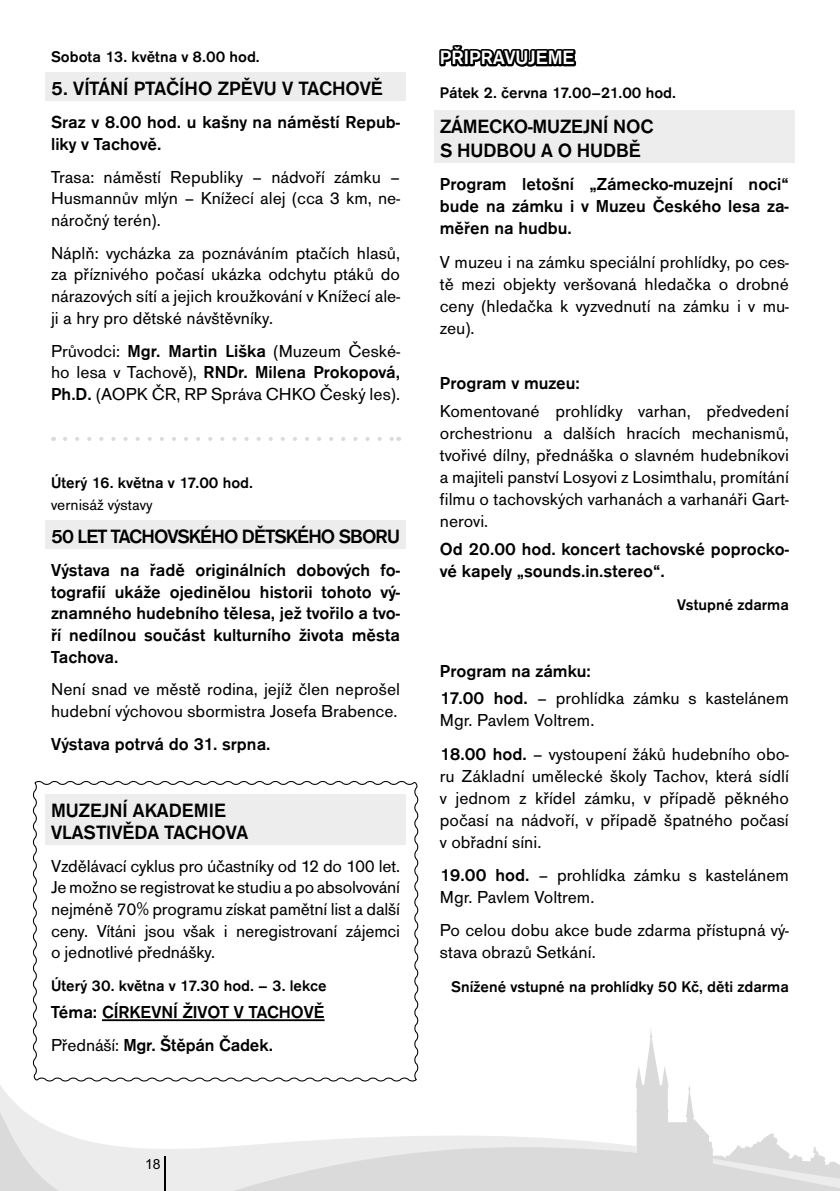
<style>
.page{position:relative;width:840px;height:1191px;background:#fff}
.page>*{position:absolute;margin:0;border:0;box-sizing:border-box;transform-origin:0 0}
.t1{font:500 20px/22px "Accius TOT";letter-spacing:-.005em;color:#000}
.t2{font:500 20px "Accius TOT";letter-spacing:-.045em;color:#000}
.t3{font:500 20px "Accius TOT";color:#fff}
.t4{font:18px/22px "Accius TOT";color:#000;text-align:justify}
.t5{font:500 18px/21.6px "Accius TOT";color:#000}
.t6{font:500 16px "Accius TOT";color:#000}
.t7{font:16px "Accius TOT";color:#000}
.t8{font:14px "Arial";color:#000}
.s1{font-weight:500}
.s2{font-weight:400}
</style>
<div class="page">
<svg style="left:636px;top:1068px;width:189px;height:123px"></svg>
<svg style="left:0;top:1085px;width:636px;height:106px"></svg>
<svg style="left:712px;top:1158px;width:127px;height:33px;background:#dedede"></svg>
<hr style="left:165px;top:1156px;width:1px;height:35px;background:#000">
<div style="left:45px;top:73px;width:360px;height:28px;background:#ededed"></div>
<svg style="left:65px;top:437px;width:327px;height:4px"></svg>
<div style="left:45px;top:521px;width:360px;height:28px;background:#ededed"></div>
<div style="left:434px;top:111px;width:360px;height:28px;background:#ededed"></div>
<div style="left:434px;top:135px;width:360px;height:28px;background:#ededed"></div>
<svg style="left:439px;top:45px;width:138px;height:22px"></svg>
<svg style="left:33px;top:781px;width:386px;height:301px"></svg>
<p class="t6" style="left:51px;top:48px;width:210px">Sobota 13. května v 8.00 hod.</p>
<p class="t1" style="left:51px;top:78px;width:333px">5. VÍTÁNÍ PTAČÍHO ZPĚVU V TACHOVĚ</p>
<p class="t5" style="left:51px;top:111px;width:350px">Sraz v 8.00 hod. u kašny na náměstí Repub&shy;liky v Tachově.</p>
<p class="t4" style="left:51px;top:166px;width:350px">Trasa: náměstí Republiky – nádvoří zámku – Husmannův mlýn – Knížecí alej (cca 3 km, ne&shy;náročný terén).</p>
<p class="t4" style="left:51px;top:242px;width:350px">Náplň: vycházka za poznáváním ptačích hlasů, za příznivého počasí ukázka odchytu ptáků do nárazových sítí a jejich kroužkování v Knížecí ale&shy;ji a hry pro dětské návštěvníky.</p>
<p class="t4" style="left:51px;top:340px;width:350px">Průvodci: <span class="s1">Mgr. Martin Liška</span> (Muzeum České&shy;ho lesa v Tachově), <span class="s1">RNDr. Milena Prokopová, Ph.D.</span> (AOPK ČR, RP Správa CHKO Český les).</p>
<p class="t6" style="left:51px;top:473px;width:203px">Úterý 16. května v 17.00 hod.</p>
<p class="t7" style="left:51px;top:495px;width:103px">vernisáž výstavy</p>
<p class="t2" style="left:51px;top:525px;width:350px">50 LET TACHOVSKÉHO DĚTSKÉHO SBORU</p>
<p class="t5" style="left:51px;top:559px;width:350px;text-align:justify">Výstava na řadě originálních dobových fo&shy;tografií ukáže ojedinělou historii tohoto vý&shy;znamného hudebního tělesa, jež tvořilo a tvo&shy;ří nedílnou součást kulturního života města Tachova.</p>
<p class="t4" style="left:51px;top:679px;width:350px">Není snad ve městě rodina, jejíž člen neprošel hudební výchovou sbormistra Josefa Brabence.</p>
<p class="t5" style="left:51px;top:733px;width:221px">Výstava potrvá do 31. srpna.</p>
<p class="t1" style="left:51px;top:799px;width:198px">MUZEJNÍ AKADEMIE<br>VLASTIVĚDA TACHOVA</p>
<p class="t4" style="left:51px;top:855px;width:350px">Vzdělávací cyklus pro účastníky od 12 do 100 let.<br>Je možno se registrovat ke studiu a po absolvování nejméně 70% programu získat pamětní list a další ceny. Vítáni jsou však i neregistrovaní zájemci o jednotlivé přednášky.</p>
<p class="t6" style="left:51px;top:977px;width:277px">Úterý 30. května v 17.30 hod. – 3. lekce</p>
<p class="t5" style="left:51px;top:996px;width:275px;line-height:33px">Téma: CÍRKEVNÍ ŽIVOT V TACHOVĚ<br><span class="s2">Přednáší:</span> Mgr. Štěpán Čadek.</p>
<p class="t3" style="left:439px;top:47px;width:136px">PŘIPRAVUJEME</p>
<p class="t6" style="left:439px;top:84px;width:237px">Pátek 2. června 17.00–21.00 hod.</p>
<p class="t1" style="left:440px;top:115px;width:215px;line-height:24px">ZÁMECKO-MUZEJNÍ NOC<br>S HUDBOU A O HUDBĚ</p>
<p class="t5" style="left:439px;top:174px;width:350px;text-align:justify">Program letošní „Zámecko-muzejní noci“ bude na zámku i v Muzeu Českého lesa za&shy;měřen na hudbu.</p>
<p class="t4" style="left:439px;top:251px;width:350px">V muzeu i na zámku speciální prohlídky, po ces&shy;tě mezi objekty veršovaná hledačka o drobné ceny (hledačka k vyzvednutí na zámku i v mu&shy;zeu).</p>
<p class="t5" style="left:439px;top:372px;width:141px">Program v muzeu:</p>
<p class="t4" style="left:439px;top:400px;width:350px">Komentované prohlídky varhan, předvedení orchestrionu a dalších hracích mechanismů, tvořivé dílny, přednáška o slavném hudebníkovi a majiteli panství Losyovi z Losimthalu, promítání filmu o tachovských varhanách a varhanáři Gart&shy;nerovi.</p>
<p class="t5" style="left:439px;top:538px;width:350px">Od 20.00 hod. koncert tachovské poprocko&shy;vé kapely „sounds.in.stereo“.</p>
<p class="t6" style="left:676px;top:596px;width:113px">Vstupné zdarma</p>
<p class="t4" style="left:439px;top:657px;width:350px;line-height:27.6px"><span class="s1">Program na zámku:<br>17.00 hod.</span> – prohlídka zámku s kastelánem</p>
<p class="t4" style="left:439px;top:704px;width:350px;line-height:33.4px">Mgr. Pavlem Voltrem.<br><span class="s1">18.00 hod.</span> – vystoupení žáků hudebního obo-</p>
<p class="t4" style="left:439px;top:765px;width:350px">ru Základní umělecké školy Tachov, která sídlí v jednom z křídel zámku, v případě pěkného počasí na nádvoří, v případě špatného počasí v obřadní síni.</p>
<p class="t4" style="left:439px;top:864px;width:350px"><span class="s1">19.00 hod.</span> – prohlídka zámku s kastelánem<br>Mgr. Pavlem Voltrem.</p>
<p class="t4" style="left:439px;top:919px;width:350px">Po celou dobu akce bude zdarma přístupná vý&shy;stava obrazů Setkání.</p>
<p class="t6" style="left:451px;top:977px;width:339px">Snížené vstupné na prohlídky 50 Kč, děti zdarma</p>
<p class="t8" style="left:145px;top:1154px;width:17px">18</p>
</div>
